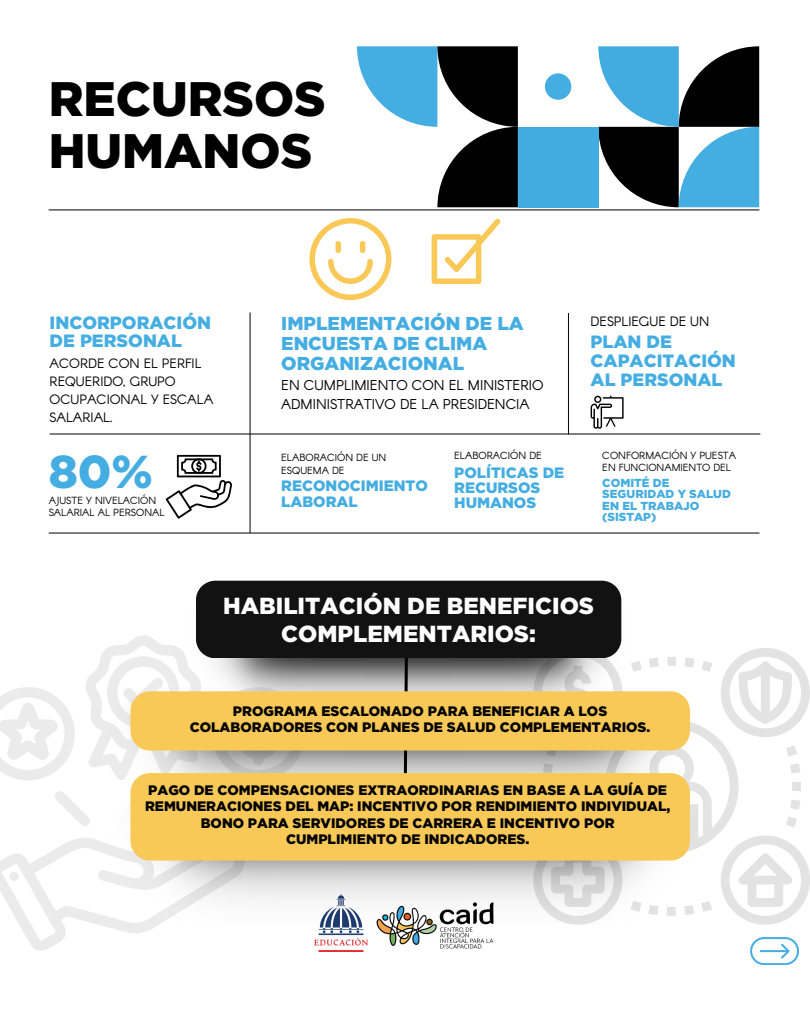
<style>
.page{position:relative;width:810px;height:1013px;background:#fff}
.page>*{position:absolute;margin:0;border:0;box-sizing:border-box;transform-origin:0 0}
.t1{font:900 48.4px/51.7px "Gotham HTF";color:#000}
.t2{font:900 46.1px "Gotham HTF";color:#44ade2}
.t3{font:900 23.2px/27.8px "Gotham HTF";color:#fff;text-align:center}
.t4{font:900 18.7px/20px "Gotham HTF";color:#44ade2}
.t5{font:900 17.8px/19.1px "Gotham HTF";color:#44ade2}
.t6{font:900 15px/15px "Gotham HTF";color:#44ade2}
.t7{font:13.9px "Arcon";color:#000}
.t8{font:900 13.7px/16.5px "Gotham HTF";color:#000;text-align:center}
.t9{font:13.3px/18px "Arcon";color:#000}
.t10{font:900 11.6px/11.6px "Gotham HTF";color:#44ade2}
.t11{font:10.1px/12.2px "Arcon";color:#000}
</style>
<div class="page">
<hr style="left:49px;top:209px;width:710px;height:1px;background:#000">
<hr style="left:50px;top:433px;width:710px;height:1px;background:#000">
<hr style="left:49px;top:532px;width:710px;height:1px;background:#000">
<svg style="left:357px;top:46px;width:161px;height:161px"></svg>
<svg style="left:598px;top:46px;width:161px;height:161px"></svg>
<div style="left:518px;top:127px;width:80px;height:80px;background:#42ace1"></div>
<div style="left:545px;top:73px;width:26px;height:27px;background:#44ade2;border-radius:50%"></div>
<svg style="left:750px;top:937px;width:49px;height:27px"></svg>
<hr style="left:760px;top:950px;width:29px;height:2px;background:#44ade2">
<svg style="left:309px;top:218px;width:82px;height:82px"></svg>
<svg style="left:432px;top:218px;width:69px;height:66px"></svg>
<hr style="left:250px;top:312px;width:1px;height:221px;background:#000">
<hr style="left:568px;top:313px;width:1px;height:121px;background:#000">
<svg style="left:591px;top:396px;width:33px;height:33px"></svg>
<svg style="left:166px;top:455px;width:66px;height:63px"></svg>
<svg style="left:0;top:635px;width:187px;height:315px"></svg>
<svg style="left:631px;top:648px;width:179px;height:276px"></svg>
<img style="left:187px;top:612px;width:436px;height:79px">
<svg style="left:402px;top:658px;width:8px;height:33px"></svg>
<div style="left:196px;top:580px;width:425px;height:78px;background:#121212"></div>
<img style="left:107px;top:693px;width:596px;height:128px;border-radius:49px">
<img style="left:107px;top:796px;width:596px;height:128px;border-radius:49px">
<div style="left:130px;top:691px;width:560px;height:59px;background:#f9c957;border-radius:20px"></div>
<div style="left:130px;top:773px;width:560px;height:87px;background:#f9c957;border-radius:20px"></div>
<img style="left:375px;top:900px;width:121px;height:49px">
<img style="left:314px;top:893px;width:54px;height:58px">
<p class="t1" style="left:49px;top:72px;width:279px">RECURSOS<br>HUMANOS</p>
<h5 class="t5" style="left:50px;top:312px;width:163px;line-height:18.8px">INCORPORACIÓN<br>DE PERSONAL</h5>
<p class="t9" style="left:50px;top:354px;width:165px">ACORDE CON EL PERFIL<br>REQUERIDO, GRUPO<br>OCUPACIONAL Y ESCALA<br>SALARIAL.</p>
<h4 class="t2" style="left:49px;top:444px;width:106px">80%</h4>
<p class="t11" style="left:49px;top:494px;width:117px">AJUSTE Y NIVELACIÓN<br>SALARIAL AL PERSONAL</p>
<p class="t4" style="left:281px;top:313px;width:244px">IMPLEMENTACIÓN DE LA<br>ENCUESTA DE CLIMA<br>ORGANIZACIONAL</p>
<h5 class="t9" style="left:591px;top:312px;width:120px">DESPLIEGUE DE UN</h5>
<p class="t5" style="left:591px;top:332px;width:147px">PLAN DE<br>CAPACITACIÓN</p>
<p class="t7" style="left:281px;top:376px;width:264px">EN CUMPLIMIENTO CON EL MINISTERIO</p>
<p class="t5" style="left:591px;top:370px;width:133px">AL PERSONAL</p>
<p class="t7" style="left:281px;top:395px;width:250px">ADMINISTRATIVO DE LA PRESIDENCIA</p>
<h6 class="t11" style="left:281px;top:451px;width:107px">ELABORACIÓN DE UN<br>ESQUEMA DE</h6>
<p class="t11" style="left:454px;top:449px;width:89px">ELABORACIÓN DE</p>
<h2 class="t11" style="left:602px;top:449px;width:135px">CONFORMACIÓN Y PUESTA</h2>
<p class="t6" style="left:454px;top:465px;width:112px">POLÍTICAS DE<br>RECURSOS<br>HUMANOS</p>
<h4 class="t10" style="left:602px;top:476px;width:130px">COMITÉ DE<br>SEGURIDAD Y SALUD<br>EN EL TRABAJO (SISTAP)</h4>
<p class="t11" style="left:602px;top:461px;width:130px">EN FUNCIONAMIENTO DEL</p>
<h4 class="t6" style="left:281px;top:478px;width:148px;line-height:15.4px">RECONOCIMIENTO<br>LABORAL</h4>
<p class="t3" style="left:223px;top:591px;width:372px">HABILITACIÓN DE BENEFICIOS<br>COMPLEMENTARIOS:</p>
<p class="t8" style="left:190px;top:702px;width:462px;line-height:16.1px">PROGRAMA ESCALONADO PARA BENEFICIAR A LOS<br>COLABORADORES CON PLANES DE SALUD COMPLEMENTARIOS.</p>
<h3 class="t8" style="left:145px;top:781px;width:527px">PAGO DE COMPENSACIONES EXTRAORDINARIAS EN BASE A LA GUÍA DE REMUNERACIONES DEL MAP: INCENTIVO POR RENDIMIENTO INDIVIDUAL, BONO PARA SERVIDORES DE CARRERA E INCENTIVO POR CUMPLIMIENTO DE INDICADORES.</h3>
</div>
